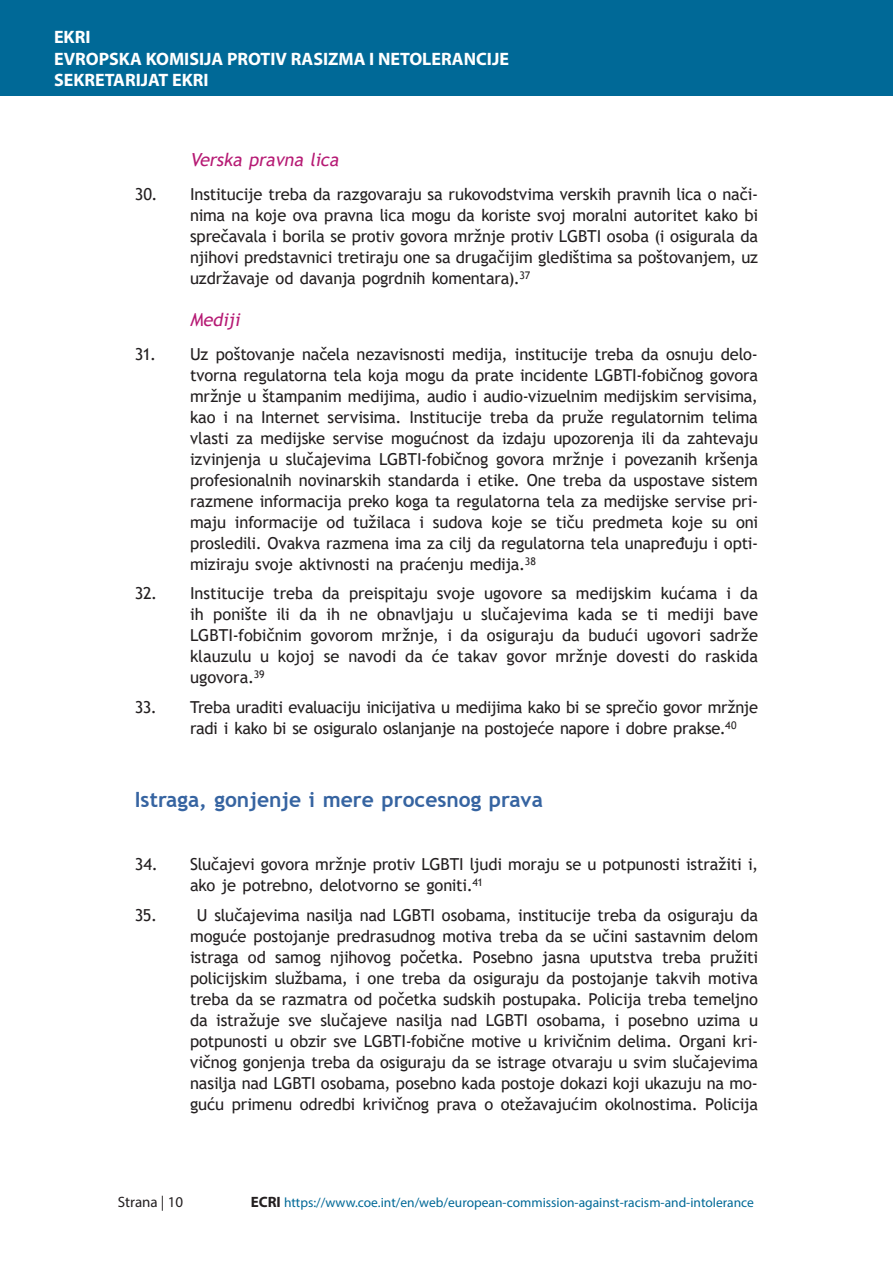
<style>
.page{position:relative;width:893px;height:1263px;background:#fff}
.page>*{position:absolute;margin:0;border:0;box-sizing:border-box;transform-origin:0 0}
.t1{font:700 21px "Trebuchet MS";color:#3664a1}
.t2{font:700 18px/21.6px "Myriad Pro";color:#fff}
.t3{font:italic 18px "Trebuchet MS";color:#b61a74}
.t4{font:16.5px/21px "Trebuchet MS";letter-spacing:-.01em;color:#231f20;text-align:justify}
.t5{font:15px "Myriad Pro";color:#231f20}
.t6{font:13.5px "Myriad Pro";color:#006997}
.s1{font-weight:700;font-size:15px;color:#231f20}
</style>
<div class="page">
<div style="left:0;top:0;width:893px;height:96px;background:#006997"></div>
<p class="t2" style="left:54px;top:28px;width:456px">EKRI<br>EVROPSKA KOMISIJA PROTIV RASIZMA I NETOLERANCIJE<br>SEKRETARIJAT EKRI</p>
<p class="t3" style="left:190px;top:149px;width:154px">Verska pravna lica</p>
<p class="t4" style="left:190px;top:184px;width:570px;text-indent:-55px">30. Institucije treba da razgovaraju sa rukovodstvima verskih pravnih lica o nači&shy;nima na koje ova pravna lica mogu da koriste svoj moralni autoritet kako bi sprečavala i borila se protiv govora mržnje protiv LGBTI osoba (i osigurala da njihovi predstavnici tretiraju one sa drugačijim gledištima sa poštovanjem, uz uzdržavaje od davanja pogrdnih komentara).<sup>37</sup></p>
<p class="t3" style="left:190px;top:309px;width:55px">Mediji</p>
<p class="t4" style="left:190px;top:343px;width:570px;text-indent:-55px">31. Uz poštovanje načela nezavisnosti medija, institucije treba da osnuju delo&shy;tvorna regulatorna tela koja mogu da prate incidente LGBTI-fobičnog govora mržnje u štampanim medijima, audio i audio-vizuelnim medijskim servisima, kao i na Internet servisima. Institucije treba da pruže regulatornim telima vlasti za medijske servise mogućnost da izdaju upozorenja ili da zahtevaju izvinjenja u slučajevima LGBTI-fobičnog govora mržnje i povezanih kršenja profesionalnih novinarskih standarda i etike. One treba da uspostave sistem razmene informacija preko koga ta regulatorna tela za medijske servise pri&shy;maju informacije od tužilaca i sudova koje se tiču predmeta koje su oni prosledili. Ovakva razmena ima za cilj da regulatorna tela unapređuju i opti&shy;miziraju svoje aktivnosti na praćenju medija.<sup>38</sup></p>
<p class="t4" style="left:190px;top:583px;width:570px;text-indent:-55px">32. Institucije treba da preispitaju svoje ugovore sa medijskim kućama i da ih ponište ili da ih ne obnavljaju u slučajevima kada se ti mediji bave LGBTI-fobičnim govorom mržnje, i da osiguraju da budući ugovori sadrže klauzulu u kojoj se navodi da će takav govor mržnje dovesti do raskida ugovora.<sup>39</sup></p>
<p class="t4" style="left:190px;top:696px;width:570px;text-indent:-55px">33. Treba uraditi evaluaciju inicijativa u medijima kako bi se sprečio govor mržnje radi i kako bi se osiguralo oslanjanje na postojeće napore i dobre prakse.<sup>40</sup></p>
<p class="t1" style="left:135px;top:787px;width:410px">Istraga, gonjenje i mere procesnog prava</p>
<p class="t4" style="left:190px;top:854px;width:569px;text-indent:-55px">34. Slučajevi govora mržnje protiv LGBTI ljudi moraju se u potpunosti istražiti i, ako je potrebno, delotvorno se goniti.<sup>41</sup></p>
<p class="t4" style="left:135px;top:904px;width:24px">35.</p>
<p class="t4" style="left:190px;top:904px;width:570px;text-align:center">U slučajevima nasilja nad LGBTI osobama, institucije treba da osiguraju da moguće postojanje predrasudnog motiva treba da se učini sastavnim delom istraga od samog njihovog početka. Posebno jasna uputstva treba pružiti policijskim službama, i one treba da osiguraju da postojanje takvih motiva treba da se razmatra od početka sudskih postupaka. Policija treba temeljno da istražuje sve slučajeve nasilja nad LGBTI osobama, i posebno uzima u potpunosti u obzir sve LGBTI-fobične motive u krivičnim delima. Organi kri&shy;vičnog gonjenja treba da osiguraju da se istrage otvaraju u svim slučajevima nasilja nad LGBTI osobama, posebno kada postoje dokazi koji ukazuju na mo&shy;guću primenu odredbi krivičnog prava o otežavajućim okolnostima. Policija</p>
<p class="t5" style="left:118px;top:1196px;width:67px">Strana | 10</p>
<p class="t6" style="left:251px;top:1197px;width:505px"><span class="s1">ECRI</span> https://www.coe.int/en/web/european-commission-against-racism-and-intolerance</p>
</div>
